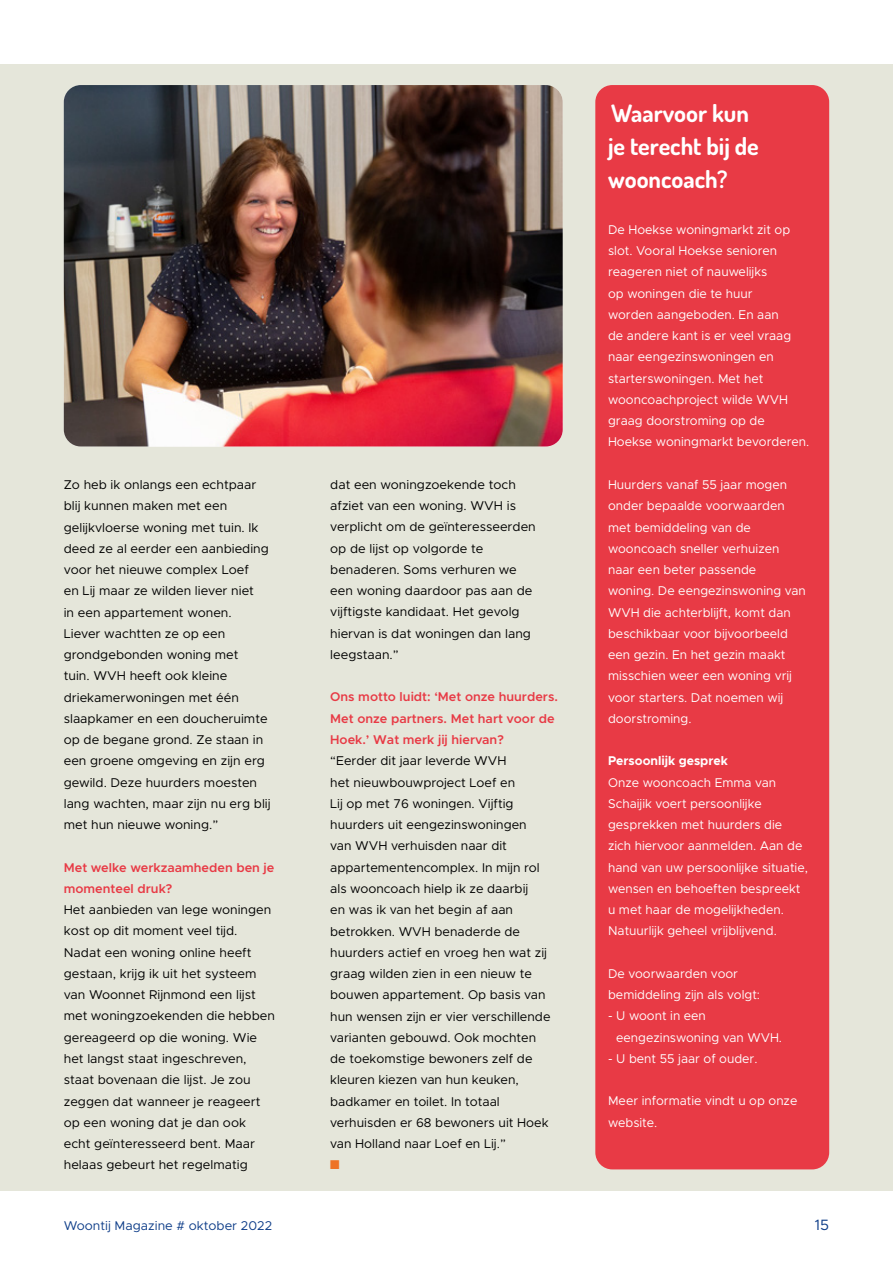
<style>
.page{position:relative;width:893px;height:1263px;background:#fff}
.page>*{position:absolute;margin:0;border:0;box-sizing:border-box;transform-origin:0 0}
.t1{font:700 24px/33px "Dosis";color:#fff}
.t2{font:15px "Metropolis";color:#0f3e89}
.t3{font:12.75px/21.3px "Metropolis";color:#000}
.t4{font:12.75px/21.3px "Metropolis";color:#fff}
.t5{font:600 12.75px/21.3px "Metropolis";color:#e83a45}
.t6{font:12.75px "Metropolis";color:#0f3e89}
.t7{font:700 12.75px "Metropolis";color:#fff}
.t8{font:12.75px "Zapf Dingbats ITC";color:#ee7326}
</style>
<div class="page">
<div style="left:0;top:64px;width:893px;height:1127px;background:#e5e6da"></div>
<div style="left:595px;top:85px;width:234px;height:1084px;background:#e83a45;border-radius:17px"></div>
<img style="left:64px;top:85px;width:499px;height:361px">
<p class="t3" style="left:64px;top:474px;width:208px">Zo heb ik onlangs een echtpaar blij kunnen maken met een gelijkvloerse woning met tuin. Ik deed ze al eerder een aanbieding voor het nieuwe complex Loef<br>en Lij maar ze wilden liever niet<br>in een appartement wonen.<br>Liever wachtten ze op een grondgebonden woning met<br>tuin. WVH heeft ook kleine driekamerwoningen met één slaapkamer en een doucheruimte op de begane grond. Ze staan in een groene omgeving en zijn erg gewild. Deze huurders moesten lang wachten, maar zijn nu erg blij met hun nieuwe woning.”</p>
<p class="t5" style="left:64px;top:857px;width:212px">Met welke werkzaamheden ben je momenteel druk?</p>
<p class="t3" style="left:64px;top:899px;width:213px">Het aanbieden van lege woningen kost op dit moment veel tijd.<br>Nadat een woning online heeft gestaan, krijg ik uit het systeem van Woonnet Rijnmond een lijst met woningzoekenden die hebben gereageerd op die woning. Wie het langst staat ingeschreven, staat bovenaan die lijst. Je zou zeggen dat wanneer je reageert op een woning dat je dan ook echt geïnteresseerd bent. Maar helaas gebeurt het regelmatig</p>
<p class="t3" style="left:330px;top:474px;width:207px">dat een woningzoekende toch afziet van een woning. WVH is verplicht om de geïnteresseerden op de lijst op volgorde te benaderen. Soms verhuren we een woning daardoor pas aan de vijftigste kandidaat. Het gevolg hiervan is dat woningen dan lang leegstaan.”</p>
<p class="t5" style="left:330px;top:686px;width:229px">Ons motto luidt: ‘Met onze huurders.<br>Met onze partners. Met hart voor de<br>Hoek.’ Wat merk jij hiervan?</p>
<p class="t3" style="left:330px;top:750px;width:222px">“Eerder dit jaar leverde WVH<br>het nieuwbouwproject Loef en<br>Lij op met 76 woningen. Vijftig huurders uit eengezinswoningen van WVH verhuisden naar dit appartementencomplex. In mijn rol als wooncoach hielp ik ze daarbij<br>en was ik van het begin af aan betrokken. WVH benaderde de huurders actief en vroeg hen wat zij graag wilden zien in een nieuw te bouwen appartement. Op basis van hun wensen zijn er vier verschillende varianten gebouwd. Ook mochten de toekomstige bewoners zelf de kleuren kiezen van hun keuken, badkamer en toilet. In totaal verhuisden er 68 bewoners uit Hoek van Holland naar Loef en Lij.”</p>
<p class="t8" style="left:330px;top:1159px;width:11px">■</p>
<h1 class="t1" style="left:608px;top:97px;width:152px">Waarvoor kun je terecht bij de wooncoach?</h1>
<p class="t4" style="left:608px;top:219px;width:203px">De Hoekse woningmarkt zit op slot. Vooral Hoekse senioren reageren niet of nauwelijks<br>op woningen die te huur<br>worden aangeboden. En aan<br>de andere kant is er veel vraag naar eengezinswoningen en starterswoningen. Met het wooncoachproject wilde WVH graag doorstroming op de<br>Hoekse woningmarkt bevorderen.</p>
<p class="t4" style="left:608px;top:474px;width:199px">Huurders vanaf 55 jaar mogen onder bepaalde voorwaarden met bemiddeling van de wooncoach sneller verhuizen naar een beter passende<br>woning. De eengezinswoning van<br>WVH die achterblijft, komt dan beschikbaar voor bijvoorbeeld een gezin. En het gezin maakt misschien weer een woning vrij voor starters. Dat noemen wij doorstroming.</p>
<p class="t7" style="left:608px;top:753px;width:121px">Persoonlijk gesprek</p>
<p class="t4" style="left:608px;top:771px;width:201px">Onze wooncoach Emma van<br>Schaijik voert persoonlijke gesprekken met huurders die zich hiervoor aanmelden. Aan de hand van uw persoonlijke situatie, wensen en behoeften bespreekt u met haar de mogelijkheden.<br>Natuurlijk geheel vrijblijvend.</p>
<p class="t4" style="left:608px;top:963px;width:153px">De voorwaarden voor bemiddeling zijn als volgt:</p>
<p class="t4" style="left:616px;top:1005px;width:167px;text-indent:-8px">- U woont in een eengezinswoning van WVH.</p>
<p class="t4" style="left:608px;top:1048px;width:151px">- U bent 55 jaar of ouder.</p>
<p class="t4" style="left:608px;top:1090px;width:191px">Meer informatie vindt u op onze website.</p>
<p class="t6" style="left:64px;top:1218px;width:210px">Woontij Magazine # oktober 2022</p>
<p class="t2" style="left:815px;top:1216px;width:16px">15</p>
</div>
